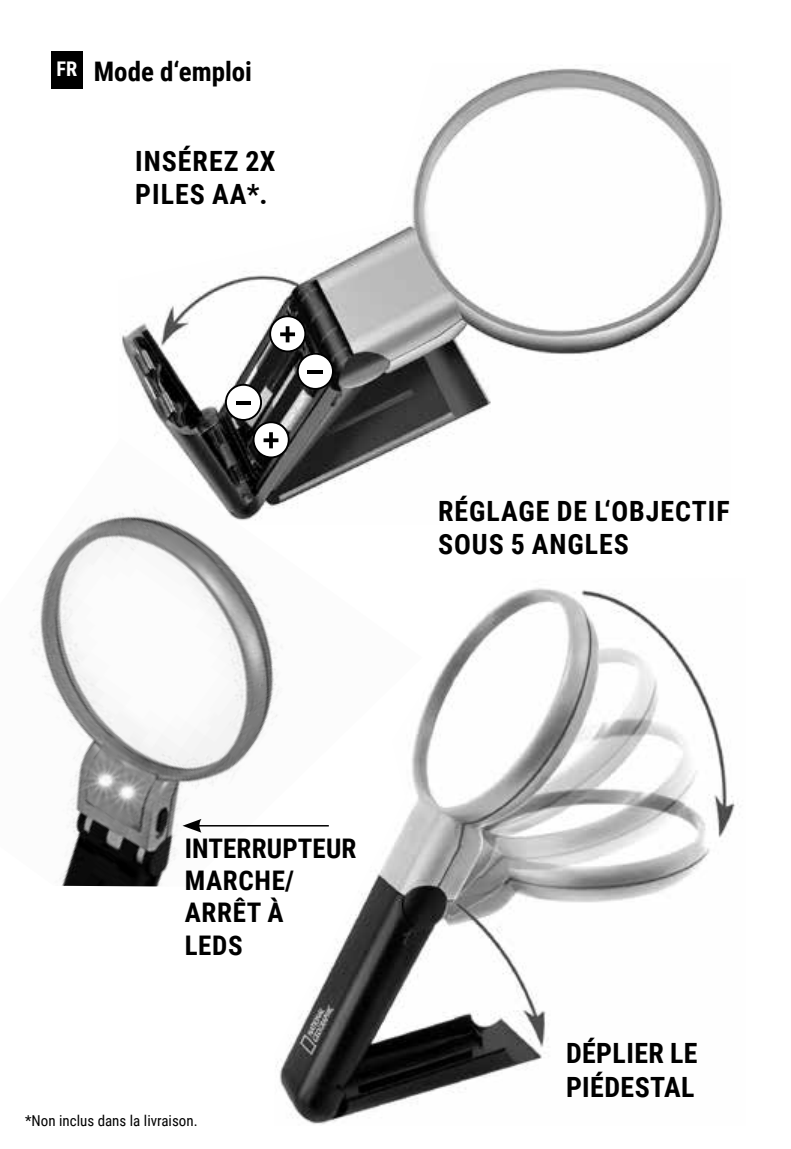
<style>
.page{position:relative;width:791px;height:1149px;background:#fff}
.page>*{position:absolute;margin:0;border:0;box-sizing:border-box;transform-origin:0 0}
.t1{font:700 27.9px/33.6px "Roboto Condensed";letter-spacing:.035em;color:#000}
.t2{font:700 27.9px/33.6px "Roboto Condensed";letter-spacing:.015em;color:#000}
.t3{font:700 27px/32.4px "Roboto Condensed";letter-spacing:.025em;color:#000}
.t4{font:700 27px "Roboto Condensed";letter-spacing:.005em;color:#000}
.t5{font:700 20.1px "Roboto Condensed";color:#fff}
.t6{font:15px "Roboto Condensed";color:#000}
</style>
<div class="page">
<img style="left:122px;top:68px;width:601px;height:374px">
<div style="left:270px;top:316px;width:35px;height:35px;background:#fff;border-radius:50%"></div>
<div style="left:269px;top:315px;width:37px;height:37px;border:2px solid #000;border-radius:50%"></div>
<svg style="left:280px;top:326px;width:15px;height:16px"></svg>
<div style="left:226px;top:384px;width:35px;height:36px;background:#fff;border-radius:50%"></div>
<div style="left:225px;top:384px;width:37px;height:37px;border:2px solid #000;border-radius:50%"></div>
<div style="left:298px;top:353px;width:35px;height:36px;background:#fff;border-radius:50%"></div>
<div style="left:297px;top:352px;width:37px;height:38px;border:2px solid #000;border-radius:50%"></div>
<hr style="left:308px;top:370px;width:14px;height:3px;background:#000">
<div style="left:254px;top:422px;width:35px;height:35px;background:#fff;border-radius:50%"></div>
<div style="left:253px;top:421px;width:37px;height:37px;border:2px solid #000;border-radius:50%"></div>
<svg style="left:269px;top:432px;width:4px;height:6px"></svg>
<svg style="left:236px;top:401px;width:15px;height:3px"></svg>
<img style="left:30px;top:438px;width:392px;height:448px">
<hr style="left:197px;top:824px;width:132px;height:2px;background:#000">
<svg style="left:183px;top:818px;width:18px;height:14px"></svg>
<img style="left:275px;top:578px;width:463px;height:546px">
<div style="left:51px;top:51px;width:32px;height:37px;background:#000"></div>
<p class="t5" style="left:56px;top:55px;width:22px">FR</p>
<p class="t4" style="left:94px;top:52px;width:160px">Mode d‘emploi</p>
<p class="t1" style="left:135px;top:143px;width:142px">INSÉREZ 2X<br>PILES AA*.</p>
<p class="t1" style="left:438px;top:493px;width:293px">RÉGLAGE DE L‘OBJECTIF<br>SOUS 5 ANGLES</p>
<p class="t3" style="left:185px;top:830px;width:173px">INTERRUPTEUR<br>MARCHE/<br>ARRÊT À<br>LEDS</p>
<p class="t6" style="left:25px;top:1109px;width:174px">*Non inclus dans la livraison.</p>
<p class="t2" style="left:566px;top:1034px;width:133px">DÉPLIER LE<br>PIÉDESTAL</p>
</div>
